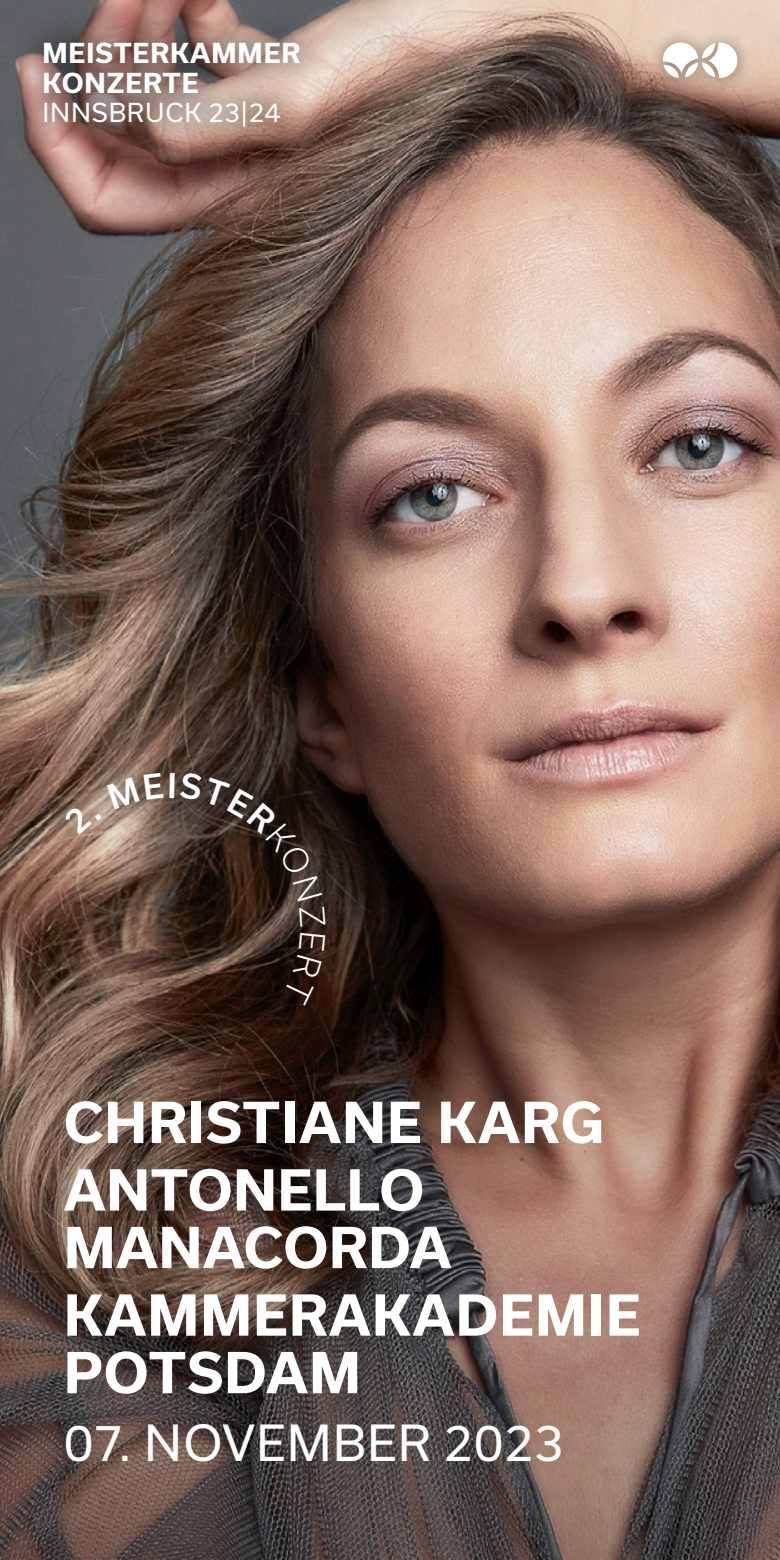
<style>
.page{position:relative;width:780px;height:1560px;background:#fff}
.page>*{position:absolute;margin:0;border:0;box-sizing:border-box;transform-origin:0 0}
.t1{font:700 53.75px/67.5px "Usual";letter-spacing:.025em;color:#fff}
.t2{font:47.5px "Usual";letter-spacing:.025em;color:#fff}
.t3{font:700 26.25px/30px "Usual";letter-spacing:.035em;color:#fff}
.t4{font:25px "Usual";letter-spacing:.035em;color:#fff}
</style>
<div class="page">
<img style="left:0;top:0;width:780px;height:875px">
<svg style="left:0;top:875px;width:780px;height:684px;background:#624c44"></svg>
<div style="left:648px;top:27px;width:104px;height:65px;background:#000;opacity:.4"></div>
<svg style="left:662px;top:43px;width:75px;height:35px"></svg>
<div style="left:36px;top:742px;width:320px;height:290px;background:#000;opacity:.6"></div>
<div style="left:13px;top:10px;width:317px;height:145px;background:#000;opacity:.6"></div>
<svg style="left:63px;top:805px;width:38px;height:29px"></svg>
<svg style="left:107px;top:772px;width:218px;height:154px;background:#49382d"></svg>
<svg style="left:282px;top:932px;width:43px;height:72px;background:#25140b"></svg>
<p class="t3" style="left:43px;top:38px;width:259px">MEISTERKAMMER<br>KONZERTE</p>
<p class="t4" style="left:43px;top:98px;width:239px">INNSBRUCK 23|24</p>
<p class="t1" style="left:64px;top:1088px;width:542px">CHRISTIANE KARG<br>ANTONELLO</p>
<p class="t1" style="left:64px;top:1213px;width:578px">MANACORDA<br>KAMMERAKADEMIE</p>
<p class="t1" style="left:64px;top:1338px;width:298px">POTSDAM</p>
<p class="t2" style="left:64px;top:1415px;width:501px">07. NOVEMBER 2023</p>
</div>
